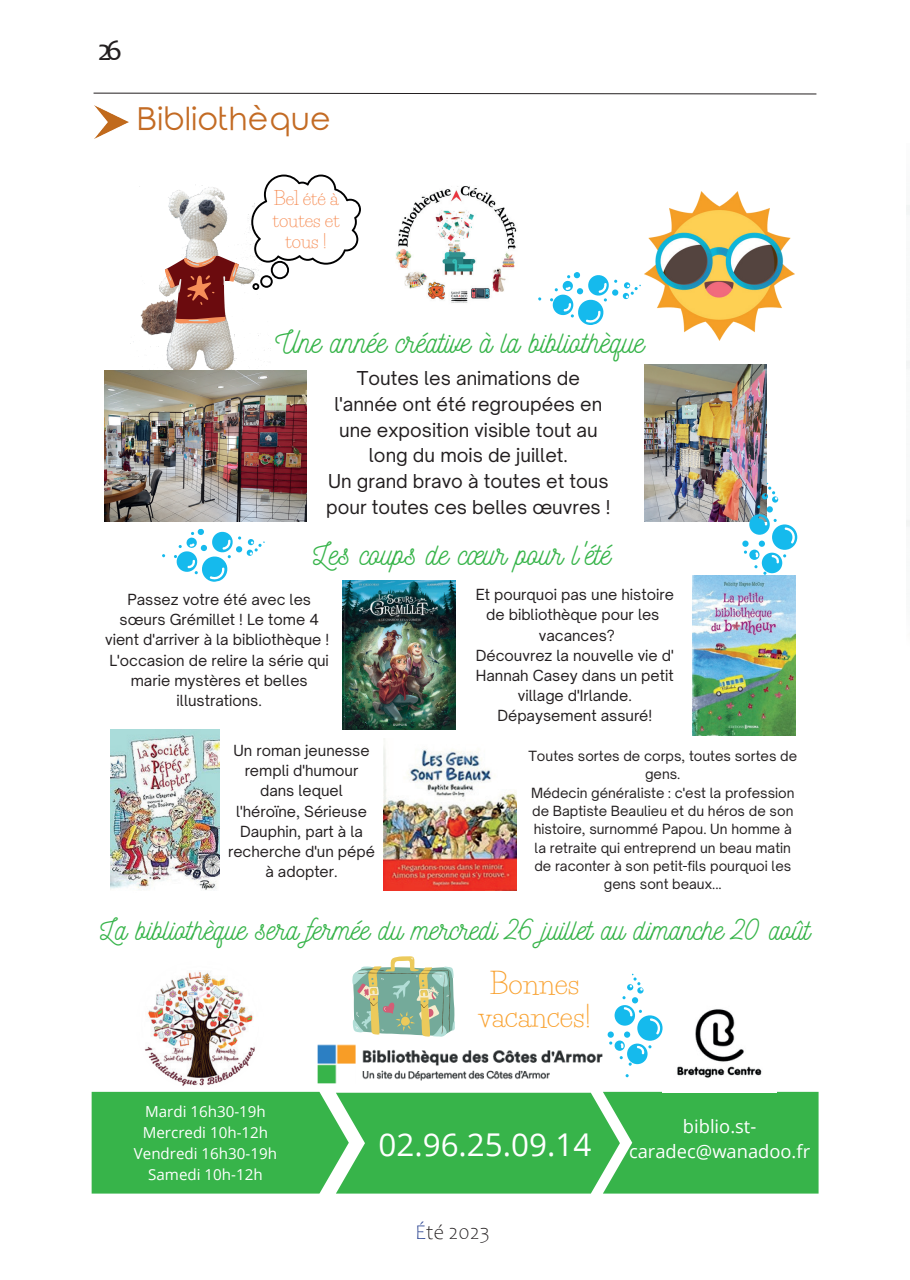
<style>
.page{position:relative;width:910px;height:1280px;background:#fff}
.page>*{position:absolute;margin:0;border:0;box-sizing:border-box;transform-origin:0 0}
.t1{font:31.5px "Rounded Elegance";color:#c36b24}
.t2{font:31.35px "Open Sans";color:#fff}
.t3{font:30.6px "Nickainley";color:#37b44a}
.t4{font:30px "Candara";color:#231f20}
.t5{font:29.25px "Nickainley";color:#37b44a}
.t6{font:28.05px/33px "Life Savers";color:#f9a231;text-align:center}
.t7{font:300 21px "Candara";color:#231f20}
.t8{font:18.3px/25.7px "Open Sauce One";color:#231f20;text-align:center}
.t9{font:18.3px/24.8px "Open Sans";color:#fff;text-align:center}
.t10{font:18.15px/21.6px "Life Savers";color:#f68f58;text-align:center}
.t11{font:15.15px/21.1px "Open Sans";color:#fff;text-align:center}
.t12{font:14.7px/20.1px "Open Sauce One";color:#231f20;text-align:center}
.t13{font:13.5px/18.3px "Open Sauce One";color:#231f20;text-align:center}
.s1{color:#253f8e}
</style>
<div class="page">
<svg style="left:93px;top:92px;width:724px;height:3px"></svg>
<div style="left:92px;top:1092px;width:727px;height:101px;background:#37b44a"></div>
<img style="left:317px;top:1044px;width:286px;height:40px">
<img style="left:677px;top:1009px;width:85px;height:69px">
<img style="left:396px;top:186px;width:121px;height:117px">
<img style="left:110px;top:971px;width:181px;height:145px">
<img style="left:644px;top:364px;width:122px;height:158px">
<img style="left:130px;top:184px;width:140px;height:187px">
<svg style="left:165px;top:255px;width:74px;height:69px"></svg>
<svg style="left:251px;top:175px;width:110px;height:115px"></svg>
<img style="left:645px;top:192px;width:149px;height:148px">
<svg style="left:550px;top:272px;width:91px;height:53px"></svg>
<div style="left:577px;top:288px;width:6px;height:7px;background:#15baed;border-radius:3px"></div>
<svg style="left:174px;top:529px;width:91px;height:53px"></svg>
<svg style="left:352px;top:956px;width:103px;height:81px"></svg>
<svg style="left:608px;top:974px;width:55px;height:92px"></svg>
<div style="left:624px;top:1031px;width:6px;height:7px;background:#15baed;border-radius:50%"></div>
<svg style="left:742px;top:483px;width:55px;height:92px"></svg>
<img style="left:105px;top:371px;width:201px;height:151px">
<img style="left:343px;top:581px;width:113px;height:148px">
<img style="left:692px;top:576px;width:104px;height:159px">
<img style="left:111px;top:730px;width:108px;height:160px">
<img style="left:383px;top:745px;width:134px;height:146px">
<img style="left:95px;top:106px;width:34px;height:32px">
<h3 class="t4" style="left:98px;top:32px;width:26px">26</h3>
<h1 class="t1" style="left:137px;top:101px;width:195px">Bibliothèque</h1>
<p class="t10" style="left:273px;top:188px;width:68px">Bel été à toutes et tous !</p>
<h3 class="t3" style="left:276px;top:322px;width:370px">Une année créative à la bibliothèque</h3>
<p class="t8" style="left:326px;top:365px;width:286px">Toutes les animations de l'année ont été regroupées en une exposition visible tout au long du mois de juillet.<br>Un grand bravo à toutes et tous pour toutes ces belles œuvres !</p>
<h3 class="t3" style="left:313px;top:534px;width:299px">Les coups de cœur pour l'été</h3>
<p class="t12" style="left:105px;top:589px;width:226px">Passez votre été avec les sœurs Grémillet ! Le tome 4 vient d'arriver à la bibliothèque !<br>L'occasion de relire la série qui marie mystères et belles illustrations.</p>
<p class="t12" style="left:476px;top:584px;width:200px">Et pourquoi pas une histoire de bibliothèque pour les vacances?<br>Découvrez la nouvelle vie d'<br>Hannah Casey dans un petit village d'Irlande.<br>Dépaysement assuré!</p>
<p class="t12" style="left:228px;top:740px;width:148px">Un roman jeunesse rempli d'humour dans lequel l'héroïne, Sérieuse<br>Dauphin, part à la recherche d'un pépé à adopter.</p>
<p class="t13" style="left:528px;top:746px;width:270px">Toutes sortes de corps, toutes sortes de gens.<br>Médecin généraliste : c'est la profession de Baptiste Beaulieu et du héros de son histoire, surnommé Papou. Un homme à la retraite qui entreprend un beau matin de raconter à son petit-fils pourquoi les gens sont beaux...</p>
<h3 class="t5" style="left:100px;top:910px;width:711px">La bibliothèque sera fermée du mercredi 26 juillet au dimanche 20 août</h3>
<p class="t11" style="left:134px;top:1100px;width:145px">Mardi 16h30-19h<br>Mercredi 10h-12h<br>Vendredi 16h30-19h<br>Samedi 10h-12h</p>
<h3 class="t6" style="left:478px;top:967px;width:114px">Bonnes vacances!</h3>
<h2 class="t2" style="left:378px;top:1123px;width:214px">02.96.25.09.14</h2>
<h3 class="t7" style="left:415px;top:1220px;width:76px"><span class="s1">É</span>té 2023</h3>
<p class="t9" style="left:629px;top:1113px;width:183px">biblio.st&shy;caradec@wanadoo.fr</p>
</div>
